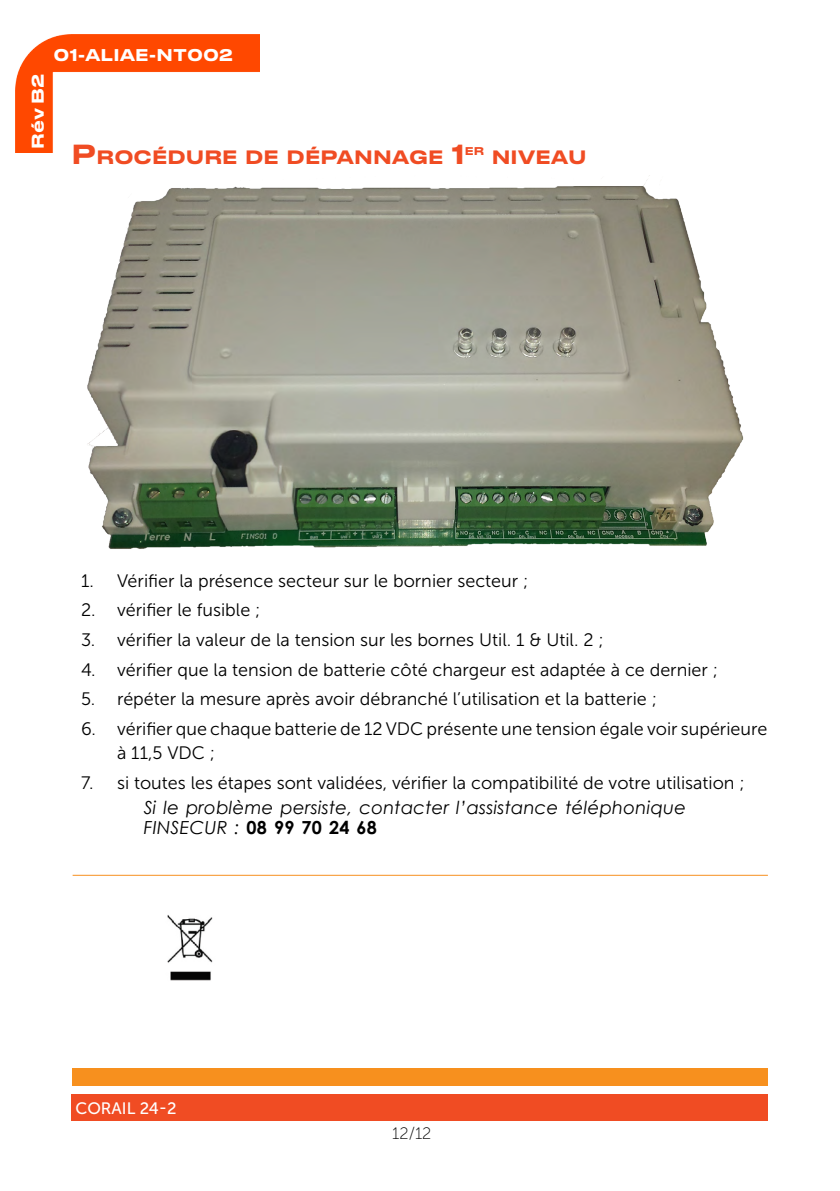
<style>
.page{position:relative;width:840px;height:1191px;background:#fff}
.page>*{position:absolute;margin:0;border:0;box-sizing:border-box;transform-origin:0 0}
.t1{font:500 18.2px "Druk Text Wide";color:#f04c23}
.t2{font:18px/24px "Museo Sans 300";color:#000}
.t3{font:italic 18px/20px "Century Gothic";letter-spacing:.015em;color:#000}
.t4{font:16.4px "Museo Sans 500";color:#fff}
.t5{font:16.4px "Museo Sans 100";color:#000}
.t6{font:500 16px "Druk Text Wide";color:#fff}
.t7{font:500 10.6px "Druk Text Wide";color:#f04c23}
.s1{font-size:26px}
.s2{font-weight:700;font-style:normal}
</style>
<div class="page">
<div style="left:73px;top:1067px;width:694px;height:18px;background:#f7901e"></div>
<div style="left:72px;top:1094px;width:695px;height:26px;background:#f04c23"></div>
<img style="left:16px;top:34px;width:243px;height:119px">
<img style="left:87px;top:175px;width:657px;height:374px">
<img style="left:167px;top:915px;width:46px;height:66px">
<hr style="left:73px;top:874px;width:694px;height:1px;background:#f78f1e">
<p class="t6" style="left:24px;top:149px;width:77px;rotate:-90deg">Rév B2</p>
<p class="t6" style="left:54px;top:41px;width:181px">01-ALIAE-NT002</p>
<p class="t1" style="left:72px;top:141px;width:394px"><span class="s1">P</span>ROCÉDURE DE DÉPANNAGE <span class="s1">1</span></p>
<p class="t7" style="left:464px;top:142px;width:21px">ER</p>
<p class="t1" style="left:491px;top:141px;width:96px">NIVEAU</p>
<p class="t2" style="left:81px;top:568px;width:448px">1. Vérifier la présence secteur sur le bornier secteur ;</p>
<p class="t2" style="left:81px;top:598px;width:181px">2. vérifier le fusible ;</p>
<p class="t2" style="left:81px;top:628px;width:524px">3. vérifier la valeur de la tension sur les bornes Util. 1 &amp; Util. 2 ;</p>
<p class="t2" style="left:81px;top:657px;width:638px">4. vérifier que la tension de batterie côté chargeur est adaptée à ce dernier ;</p>
<p class="t2" style="left:81px;top:687px;width:577px">5. répéter la mesure après avoir débranché l’utilisation et la batterie ;</p>
<p class="t2" style="left:117px;top:717px;width:651px;text-indent:-36px">6. vérifier que chaque batterie de 12 VDC présente une tension égale voir supérieure à 11,5 VDC ;</p>
<p class="t2" style="left:81px;top:770px;width:664px">7. si toutes les étapes sont validées, vérifier la compatibilité de votre utilisation ;</p>
<p class="t3" style="left:144px;top:797px;width:543px">Si le problème persiste, contacter l’assistance téléphonique<br>FINSECUR : <span class="s2">08 99 70 24 68</span></p>
<p class="t4" style="left:75px;top:1099px;width:103px">CORAIL 24-2</p>
<p class="t5" style="left:392px;top:1124px;width:41px">12/12</p>
</div>
